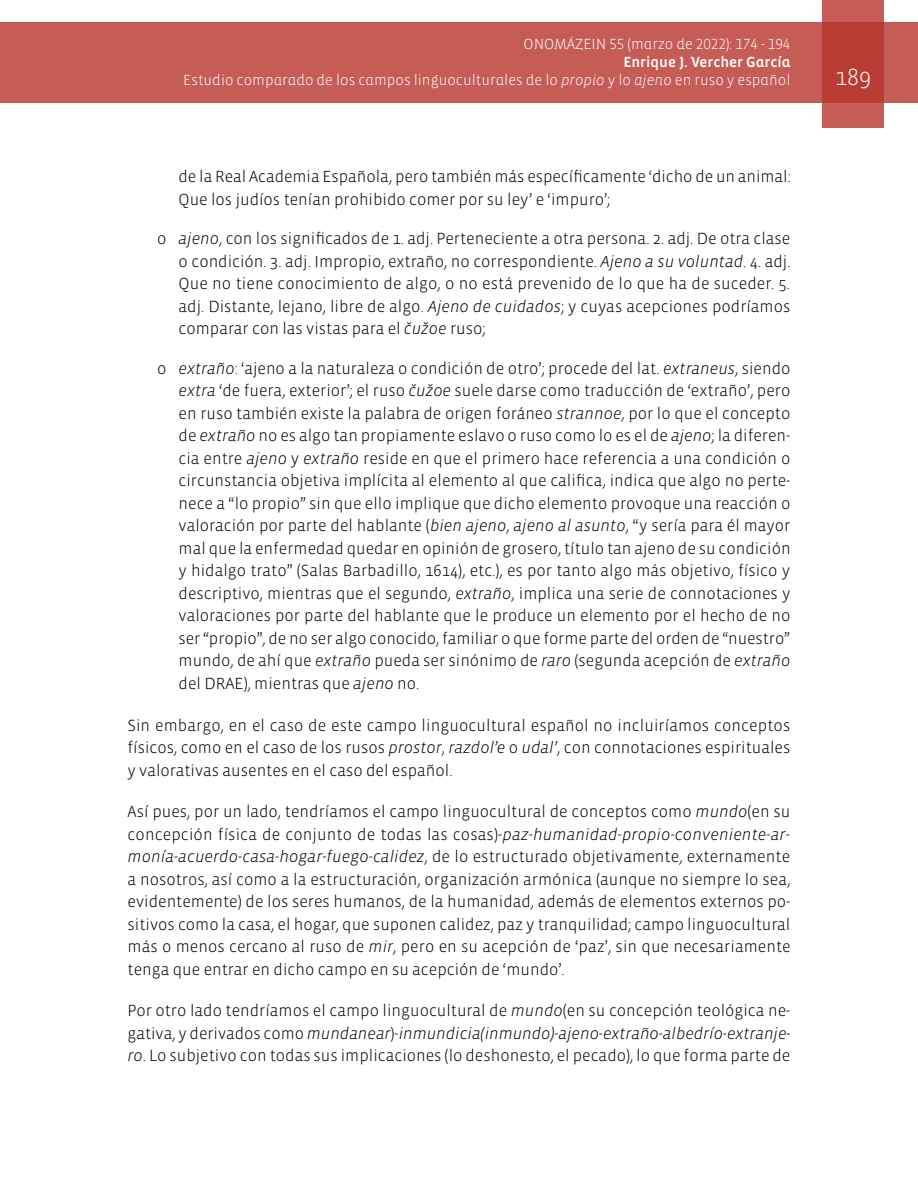
<style>
.page{position:relative;width:918px;height:1188px;background:#fff}
.page>*{position:absolute;margin:0;border:0;box-sizing:border-box;transform-origin:0 0}
.t1{font:300 24px "Vista Sans";color:#fff}
.t2{font:300 16.5px/22.5px "Vista Sans";color:#000;text-align:justify}
.t3{font:300 15px "Vista Sans Alt";color:#fff}
.t4{font:15px "Vista Sans Alt Med";color:#fff}
.s1{font-family:"Vista Sans Alt Light Ita";font-weight:400}
.s2{font-style:italic}
</style>
<div class="page">
<div style="left:0;top:23px;width:918px;height:80px;background:#c55c56"></div>
<svg style="left:822px;top:0;width:62px;height:128px;background:#bd4740"></svg>
<p class="t3" style="left:524px;top:37px;width:268px">ONOMÁZEIN 55 (marzo de 2022): 174 - 194</p>
<p class="t4" style="left:623px;top:55px;width:169px">Enrique J. Vercher García</p>
<p class="t3" style="left:183px;top:73px;width:609px">Estudio comparado de los campos linguoculturales de lo <span class="s1">propio</span> y lo <span class="s1">ajeno</span> en ruso y español</p>
<h1 class="t1" style="left:835px;top:65px;width:37px">189</h1>
<p class="t2" style="left:179px;top:166px;width:614px">de la Real Academia Española, pero también más específicamente ‘dicho de un animal:<br>Que los judíos tenían prohibido comer por su ley’ e ‘impuro’;</p>
<p class="t2" style="left:179px;top:228px;width:613px;text-indent:-21px">o <span class="s2">ajeno</span>, con los significados de 1. adj. Perteneciente a otra persona. 2. adj. De otra clase o condición. 3. adj. Impropio, extraño, no correspondiente. <span class="s2">Ajeno a su voluntad</span>. 4. adj.<br>Que no tiene conocimiento de algo, o no está prevenido de lo que ha de suceder. 5. adj. Distante, lejano, libre de algo. <span class="s2">Ajeno de cuidados</span>; y cuyas acepciones podríamos comparar con las vistas para el <span class="s2">ˇcužoe</span> ruso;</p>
<p class="t2" style="left:179px;top:357px;width:614px;text-indent:-21px">o <span class="s2">extraño</span>: ‘ajeno a la naturaleza o condición de otro’; procede del lat. <span class="s2">extraneus</span>, siendo <span class="s2">extra</span> ‘de fuera, exterior’; el ruso <span class="s2">ˇcužoe</span> suele darse como traducción de ‘extraño’, pero en ruso también existe la palabra de origen foráneo <span class="s2">strannoe</span>, por lo que el concepto de <span class="s2">extraño</span> no es algo tan propiamente eslavo o ruso como lo es el de <span class="s2">ajeno</span>; la diferen&shy;cia entre <span class="s2">ajeno</span> y <span class="s2">extraño</span> reside en que el primero hace referencia a una condición o circunstancia objetiva implícita al elemento al que califica, indica que algo no perte&shy;nece a “lo propio” sin que ello implique que dicho elemento provoque una reacción o valoración por parte del hablante (<span class="s2">bien ajeno</span>, <span class="s2">ajeno al asunto</span>, “y sería para él mayor mal que la enfermedad quedar en opinión de grosero, título tan ajeno de su condición y hidalgo trato” (Salas Barbadillo, 1614), etc.), es por tanto algo más objetivo, físico y descriptivo, mientras que el segundo, <span class="s2">extraño</span>, implica una serie de connotaciones y valoraciones por parte del hablante que le produce un elemento por el hecho de no ser “propio”, de no ser algo conocido, familiar o que forme parte del orden de “nuestro” mundo, de ahí que <span class="s2">extraño</span> pueda ser sinónimo de <span class="s2">raro</span> (segunda acepción de <span class="s2">extraño </span>del DRAE), mientras que <span class="s2">ajeno</span> no.</p>
<p class="t2" style="left:128px;top:714px;width:664px">Sin embargo, en el caso de este campo linguocultural español no incluiríamos conceptos físicos, como en el caso de los rusos <span class="s2">prostor</span>, <span class="s2">razdol’e</span> o <span class="s2">udal’</span>, con connotaciones espirituales y valorativas ausentes en el caso del español.</p>
<p class="t2" style="left:128px;top:801px;width:665px">Así pues, por un lado, tendríamos el campo linguocultural de conceptos como <span class="s2">mundo</span>(en su concepción física de conjunto de todas las cosas)<span class="s2">-paz-humanidad-propio-conveniente-ar&shy;monía-acuerdo-casa-hogar-fuego-calidez</span>, de lo estructurado objetivamente, externamente a nosotros, así como a la estructuración, organización armónica (aunque no siempre lo sea, evidentemente) de los seres humanos, de la humanidad, además de elementos externos po&shy;sitivos como la casa, el hogar, que suponen calidez, paz y tranquilidad; campo linguocultural más o menos cercano al ruso de <span class="s2">mir</span>, pero en su acepción de ‘paz’, sin que necesariamente tenga que entrar en dicho campo en su acepción de ‘mundo’.</p>
<p class="t2" style="left:128px;top:1000px;width:665px">Por otro lado tendríamos el campo linguocultural de <span class="s2">mundo</span>(en su concepción teológica ne&shy;gativa, y derivados como <span class="s2">mundanear</span>)-<span class="s2">inmundicia(inmundo)-ajeno-extraño-albedrío-extranje&shy;ro</span>. Lo subjetivo con todas sus implicaciones (lo deshonesto, el pecado), lo que forma parte de</p>
</div>
